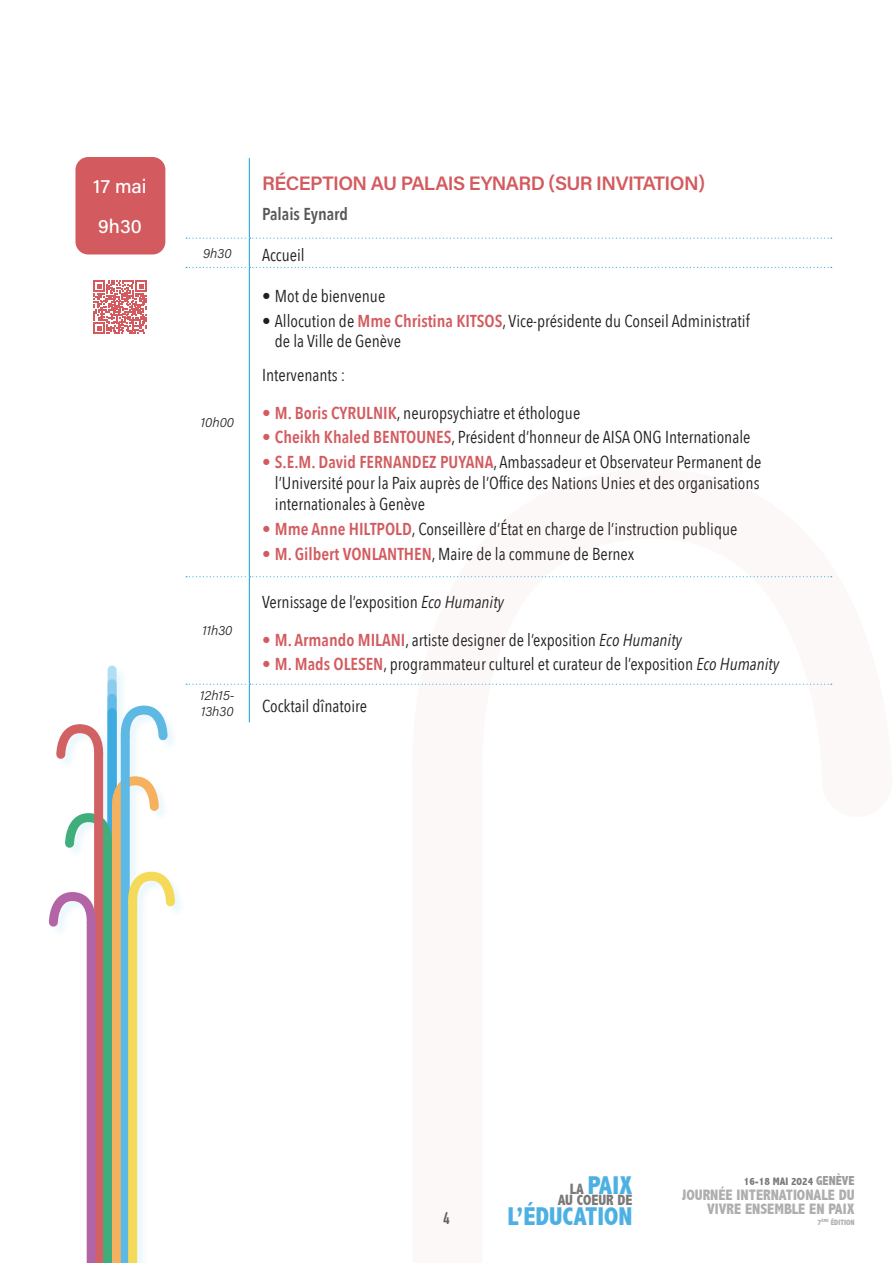
<style>
.page{position:relative;width:893px;height:1263px;background:#fff}
.page>*{position:absolute;margin:0;border:0;box-sizing:border-box;transform-origin:0 0}
.t1{font:800 condensed 25.8px "Abadi";color:#4db0e3}
.Style_de_paragraphe_1{font:19.5px "Acumin Variable Concept";letter-spacing:-.03em;color:#d35b5f}
.Style_de_paragraphe_1-2{font:19.5px "Acumin Variable Concept";color:#fff}
.t2{font:17.25px/20.7px "Avenir Next Condensed";color:#231f20}
.Style_de_paragraphe_1-3{font:600 17.25px "Avenir Next Condensed";color:#57585a}
.t3{font:700 16.5px "DIN Condensed";color:#5f5f62}
.t4{font:800 condensed 15.15px/13.8px "Abadi";color:#afaeae;text-align:right}
.t5{font:800 condensed 15px "Abadi";color:#7a7878}
.t6{font:13.5px/16.2px "Acumin Variable Concept";color:#231f20}
.t7{font:800 condensed 10.95px "Abadi";color:#7a7878}
.t8{font:800 condensed 7.8px "Abadi";color:#afaeae}
.s1{font-weight:600;color:#d35b5f}
.s2{font-style:italic}
.s3{font-size:15px;color:#7a7878}
.s4{font-size:13.05px;color:#9c999c}
</style>
<div class="page">
<div style="left:50px;top:667px;width:136px;height:596px;background:#2baae1;opacity:.09"></div>
<svg style="left:108px;top:670px;width:9px;height:14px"></svg>
<svg style="left:108px;top:684px;width:9px;height:14px"></svg>
<svg style="left:108px;top:698px;width:9px;height:15px"></svg>
<div style="left:108px;top:713px;width:9px;height:550px;background:#3dabe0"></div>
<div style="left:112px;top:805px;width:9px;height:458px;background:#f6b15e"></div>
<div style="left:121px;top:736px;width:9px;height:527px;background:#5db8e4"></div>
<svg style="left:116px;top:701px;width:56px;height:44px"></svg>
<div style="left:128px;top:901px;width:9px;height:362px;background:#f4da58"></div>
<svg style="left:128px;top:867px;width:51px;height:44px"></svg>
<div style="left:103px;top:842px;width:9px;height:421px;background:#40ae7b"></div>
<svg style="left:61px;top:772px;width:102px;height:80px"></svg>
<div style="left:94px;top:753px;width:9px;height:510px;background:#d26163"></div>
<svg style="left:52px;top:720px;width:56px;height:43px"></svg>
<div style="left:87px;top:922px;width:9px;height:341px;background:#b264a7"></div>
<svg style="left:48px;top:887px;width:48px;height:44px"></svg>
<hr style="left:249px;top:158px;width:1px;height:80px;background:#2ea9e0">
<hr style="left:249px;top:268px;width:1px;height:308px;background:#2ea9e0">
<hr style="left:249px;top:577px;width:1px;height:107px;background:#2ea9e0">
<hr style="left:249px;top:685px;width:1px;height:37px;background:#2ea9e0">
<svg style="left:186px;top:238px;width:646px;height:30px"></svg>
<svg style="left:186px;top:576px;width:223px;height:1px"></svg>
<svg style="left:186px;top:684px;width:223px;height:1px"></svg>
<div style="left:75px;top:157px;width:90px;height:97px;background:#d35b5f;border-radius:13px"></div>
<svg style="left:94px;top:280px;width:53px;height:54px"></svg>
<div style="left:413px;top:787px;width:70px;height:476px;background:#fdf8f8"></div>
<svg style="left:411px;top:576px;width:422px;height:109px"></svg>
<p class="Style_de_paragraphe_1-2" style="left:93px;top:173px;width:55px">17 mai</p>
<p class="Style_de_paragraphe_1-2" style="left:98px;top:213px;width:45px">9h30</p>
<p class="Style_de_paragraphe_1" style="left:262px;top:170px;width:444px">RÉCEPTION AU PALAIS EYNARD (SUR INVITATION)</p>
<p class="Style_de_paragraphe_1-3" style="left:262px;top:199px;width:87px">Palais Eynard</p>
<p class="t6" style="left:203px;top:244px;width:30px">9h30</p>
<p class="t2" style="left:262px;top:244px;width:44px">Accueil</p>
<p class="t6" style="left:201px;top:414px;width:35px">10h00</p>
<p class="t6" style="left:202px;top:622px;width:32px">11h30</p>
<p class="t2" style="left:262px;top:284px;width:125px">• Mot de bienvenue</p>
<p class="t2" style="left:275px;top:309px;width:476px;text-indent:-13px">• Allocution de <span class="s1">Mme Christina KITSOS</span>, Vice-présidente du Conseil Administratif de la Ville de Genève</p>
<p class="t2" style="left:262px;top:364px;width:85px">Intervenants :</p>
<p class="t2" style="left:262px;top:401px;width:320px"><span class="s1">• M. Boris CYRULNIK</span>, neuropsychiatre et éthologue</p>
<p class="t2" style="left:262px;top:426px;width:490px"><span class="s1">• Cheikh Khaled BENTOUNES</span>, Président d’honneur de AISA ONG Internationale</p>
<p class="t2" style="left:275px;top:451px;width:488px;text-align:justify;text-indent:-13px"><span class="s1">• S.E.M. David FERNANDEZ PUYANA</span>, Ambassadeur et Observateur Permanent de l’Université pour la Paix auprès de l’Office des Nations Unies et des organisations internationales à Genève</p>
<p class="t2" style="left:262px;top:518px;width:477px"><span class="s1">• Mme Anne HILTPOLD</span>, Conseillère d’État en charge de l’instruction publique</p>
<p class="t2" style="left:262px;top:542px;width:374px"><span class="s1">• M. Gilbert VONLANTHEN</span>, Maire de la commune de Bernex</p>
<p class="t2" style="left:262px;top:591px;width:243px">Vernissage de l’exposition <span class="s2">Eco Humanity</span></p>
<p class="t2" style="left:262px;top:628px;width:421px"><span class="s1">• M. Armando MILANI</span>, artiste designer de l’exposition <span class="s2">Eco Humanity</span></p>
<p class="t2" style="left:262px;top:653px;width:519px"><span class="s1">• M. Mads OLESEN</span>, programmateur culturel et curateur de l’exposition <span class="s2">Eco Humanity</span></p>
<p class="t6" style="left:200px;top:687px;width:36px">12h15-<br>13h30</p>
<p class="t2" style="left:262px;top:695px;width:106px">Cocktail dînatoire</p>
<p class="t3" style="left:443px;top:1207px;width:8px">4</p>
<h1 class="t1" style="left:570px;top:1170px;width:64px"><span class="s3">LA</span> PAIX</h1>
<p class="t5" style="left:558px;top:1191px;width:76px">AU COEUR DE</p>
<h1 class="t1" style="left:507px;top:1201px;width:127px">L’ÉDUCATION</h1>
<p class="t7" style="left:744px;top:1175px;width:112px">16-18 MAI 2024 <span class="s4">GENÈVE</span></p>
<p class="t4" style="left:682px;top:1188px;width:175px">JOURNÉE INTERNATIONALE DU<br>VIVRE ENSEMBLE EN PAIX</p>
<p class="t8" style="left:818px;top:1217px;width:39px">7<sup>ÈME</sup> ÉDITION</p>
</div>
